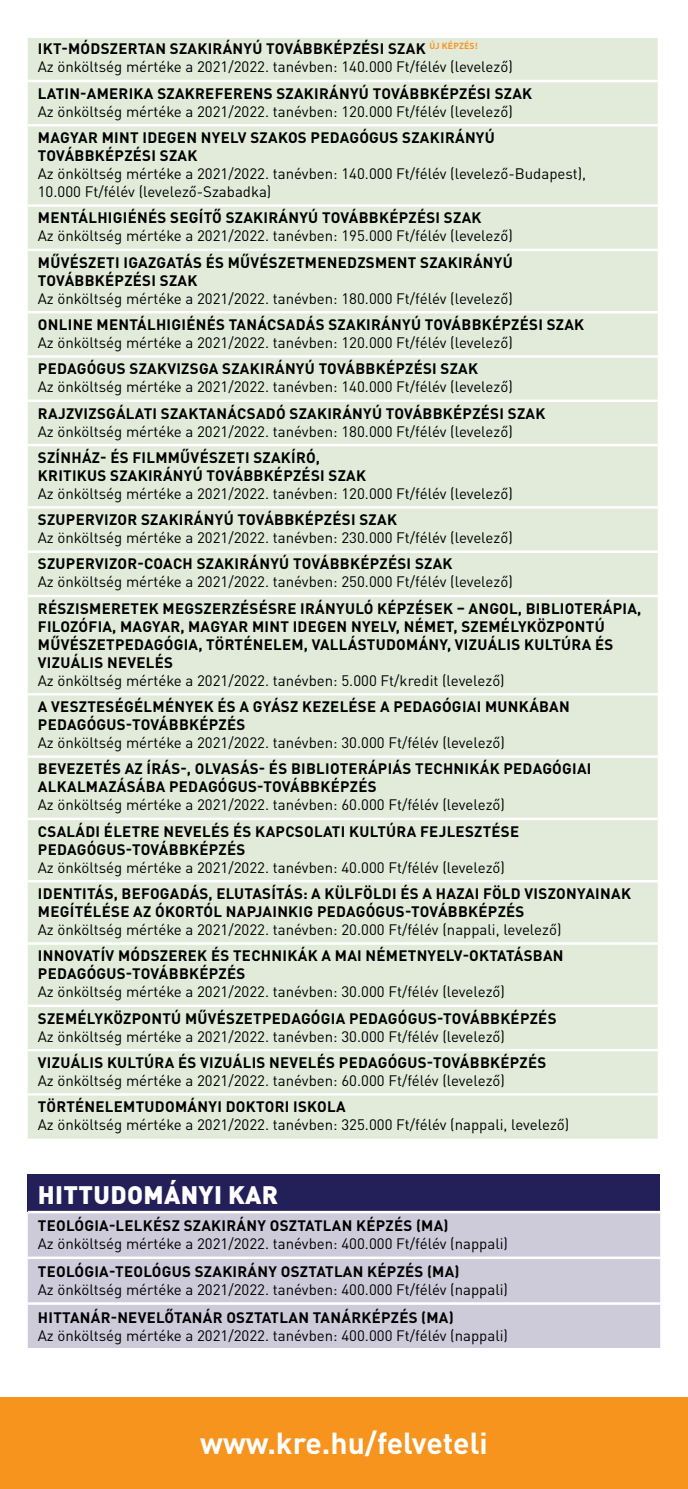
<style>
.page{position:relative;width:688px;height:1489px;background:#fff}
.page>*{position:absolute;margin:0;border:0;box-sizing:border-box;transform-origin:0 0}
.t1{font:700 30px "DIN Pro";color:#fff}
.t2{font:900 25px "DINCE";letter-spacing:.015em;color:#fff}
.t3{font:15px/18px "DIN Pro";color:#000}
.t4{font:700 15px/18px "DIN Pro";letter-spacing:.02em;color:#000}
.s1{font-weight:700}
</style>
<div class="page">
<div style="left:0;top:1397px;width:687px;height:91px;background:#f7941e"></div>
<div style="left:28px;top:38px;width:629px;height:1100px;background:#e2eada"></div>
<hr style="left:28px;top:80px;width:629px;height:2px;background:#fff">
<hr style="left:28px;top:124px;width:629px;height:2px;background:#fff">
<hr style="left:28px;top:204px;width:629px;height:3px;background:#fff">
<hr style="left:28px;top:249px;width:629px;height:2px;background:#fff">
<hr style="left:28px;top:311px;width:629px;height:2px;background:#fff">
<hr style="left:28px;top:355px;width:629px;height:3px;background:#fff">
<hr style="left:28px;top:399px;width:629px;height:3px;background:#fff">
<hr style="left:28px;top:444px;width:629px;height:2px;background:#fff">
<hr style="left:28px;top:506px;width:629px;height:2px;background:#fff">
<hr style="left:28px;top:550px;width:629px;height:3px;background:#fff">
<hr style="left:28px;top:594px;width:629px;height:3px;background:#fff">
<hr style="left:28px;top:693px;width:629px;height:2px;background:#fff">
<hr style="left:28px;top:755px;width:629px;height:2px;background:#fff">
<hr style="left:28px;top:817px;width:629px;height:3px;background:#fff">
<hr style="left:28px;top:879px;width:629px;height:3px;background:#fff">
<hr style="left:28px;top:942px;width:629px;height:2px;background:#fff">
<hr style="left:28px;top:1004px;width:629px;height:3px;background:#fff">
<hr style="left:28px;top:1048px;width:629px;height:3px;background:#fff">
<hr style="left:28px;top:1093px;width:629px;height:2px;background:#fff">
<div style="left:28px;top:1174px;width:632px;height:37px;background:#231f59"></div>
<div style="left:28px;top:1213px;width:632px;height:134px;background:#cdcada"></div>
<hr style="left:28px;top:1210px;width:632px;height:3px;background:#fff">
<hr style="left:28px;top:1256px;width:632px;height:2px;background:#fff">
<hr style="left:28px;top:1302px;width:632px;height:2px;background:#fff">
<p class="t3" style="left:38px;top:39px;width:476px"><span class="s1">IKT-MÓDSZERTAN SZAKIRÁNYÚ TOVÁBBKÉPZÉSI SZAK</span> <sup>ÚJ</sup> <sup>KÉPZÉS!<br></sup>Az önköltség mértéke a 2021/2022. tanévben: 140.000 Ft/félév (levelező)</p>
<p class="t4" style="left:38px;top:83px;width:495px">LATIN-AMERIKA SZAKREFERENS SZAKIRÁNYÚ TOVÁBBKÉPZÉSI SZAK</p>
<p class="t3" style="left:38px;top:101px;width:476px">Az önköltség mértéke a 2021/2022. tanévben: 120.000 Ft/félév (levelező)</p>
<p class="t4" style="left:38px;top:127px;width:458px">MAGYAR MINT IDEGEN NYELV SZAKOS PEDAGÓGUS SZAKIRÁNYÚ<br>TOVÁBBKÉPZÉSI SZAK</p>
<p class="t3" style="left:38px;top:163px;width:549px">Az önköltség mértéke a 2021/2022. tanévben: 140.000 Ft/félév (levelező-Budapest),<br>10.000 Ft/félév (levelező-Szabadka)</p>
<p class="t4" style="left:38px;top:207px;width:445px">MENTÁLHIGIÉNÉS SEGÍTŐ SZAKIRÁNYÚ TOVÁBBKÉPZÉSI SZAK</p>
<p class="t3" style="left:38px;top:225px;width:476px">Az önköltség mértéke a 2021/2022. tanévben: 195.000 Ft/félév (levelező)</p>
<p class="t4" style="left:38px;top:251px;width:476px">MŰVÉSZETI IGAZGATÁS ÉS MŰVÉSZETMENEDZSMENT SZAKIRÁNYÚ<br>TOVÁBBKÉPZÉSI SZAK</p>
<p class="t3" style="left:38px;top:288px;width:476px">Az önköltség mértéke a 2021/2022. tanévben: 180.000 Ft/félév (levelező)</p>
<p class="t4" style="left:38px;top:314px;width:547px">ONLINE MENTÁLHIGIÉNÉS TANÁCSADÁS SZAKIRÁNYÚ TOVÁBBKÉPZÉSI SZAK</p>
<p class="t3" style="left:38px;top:332px;width:476px">Az önköltség mértéke a 2021/2022. tanévben: 120.000 Ft/félév (levelező)</p>
<p class="t4" style="left:38px;top:358px;width:441px">PEDAGÓGUS SZAKVIZSGA SZAKIRÁNYÚ TOVÁBBKÉPZÉSI SZAK</p>
<p class="t3" style="left:38px;top:376px;width:476px">Az önköltség mértéke a 2021/2022. tanévben: 140.000 Ft/félév (levelező)</p>
<p class="t4" style="left:38px;top:402px;width:509px">RAJZVIZSGÁLATI SZAKTANÁCSADÓ SZAKIRÁNYÚ TOVÁBBKÉPZÉSI SZAK</p>
<p class="t3" style="left:38px;top:420px;width:476px">Az önköltség mértéke a 2021/2022. tanévben: 180.000 Ft/félév (levelező)</p>
<p class="t4" style="left:38px;top:446px;width:329px">SZÍNHÁZ- ÉS FILMMŰVÉSZETI SZAKÍRÓ,<br>KRITIKUS SZAKIRÁNYÚ TOVÁBBKÉPZÉSI SZAK</p>
<p class="t3" style="left:38px;top:483px;width:476px">Az önköltség mértéke a 2021/2022. tanévben: 120.000 Ft/félév (levelező)</p>
<p class="t4" style="left:38px;top:509px;width:360px">SZUPERVIZOR SZAKIRÁNYÚ TOVÁBBKÉPZÉSI SZAK</p>
<p class="t3" style="left:38px;top:527px;width:476px">Az önköltség mértéke a 2021/2022. tanévben: 230.000 Ft/félév (levelező)</p>
<p class="t4" style="left:38px;top:553px;width:416px">SZUPERVIZOR-COACH SZAKIRÁNYÚ TOVÁBBKÉPZÉSI SZAK</p>
<p class="t3" style="left:38px;top:571px;width:476px">Az önköltség mértéke a 2021/2022. tanévben: 250.000 Ft/félév (levelező)</p>
<p class="t4" style="left:38px;top:597px;width:604px">RÉSZISMERETEK MEGSZERZÉSÉSRE IRÁNYULÓ KÉPZÉSEK – ANGOL, BIBLIOTERÁPIA, FILOZÓFIA, MAGYAR, MAGYAR MINT IDEGEN NYELV, NÉMET, SZEMÉLYKÖZPONTÚ MŰVÉSZETPEDAGÓGIA, TÖRTÉNELEM, VALLÁSTUDOMÁNY, VIZUÁLIS KULTÚRA ÉS VIZUÁLIS NEVELÉS</p>
<p class="t3" style="left:38px;top:669px;width:468px">Az önköltség mértéke a 2021/2022. tanévben: 5.000 Ft/kredit (levelező)</p>
<p class="t4" style="left:38px;top:695px;width:533px">A VESZTESÉGÉLMÉNYEK ÉS A GYÁSZ KEZELÉSE A PEDAGÓGIAI MUNKÁBAN<br>PEDAGÓGUS-TOVÁBBKÉPZÉS</p>
<p class="t3" style="left:38px;top:732px;width:468px">Az önköltség mértéke a 2021/2022. tanévben: 30.000 Ft/félév (levelező)</p>
<p class="t4" style="left:38px;top:758px;width:555px">BEVEZETÉS AZ ÍRÁS-, OLVASÁS- ÉS BIBLIOTERÁPIÁS TECHNIKÁK PEDAGÓGIAI<br>ALKALMAZÁSÁBA PEDAGÓGUS-TOVÁBBKÉPZÉS</p>
<p class="t3" style="left:38px;top:794px;width:468px">Az önköltség mértéke a 2021/2022. tanévben: 60.000 Ft/félév (levelező)</p>
<p class="t4" style="left:38px;top:820px;width:482px">CSALÁDI ÉLETRE NEVELÉS ÉS KAPCSOLATI KULTÚRA FEJLESZTÉSE<br>PEDAGÓGUS-TOVÁBBKÉPZÉS</p>
<p class="t3" style="left:38px;top:856px;width:468px">Az önköltség mértéke a 2021/2022. tanévben: 40.000 Ft/félév (levelező)</p>
<p class="t4" style="left:38px;top:882px;width:594px">IDENTITÁS, BEFOGADÁS, ELUTASÍTÁS: A KÜLFÖLDI ÉS A HAZAI FÖLD VISZONYAINAK<br>MEGÍTÉLÉSE AZ ÓKORTÓL NAPJAINKIG PEDAGÓGUS-TOVÁBBKÉPZÉS</p>
<p class="t3" style="left:38px;top:919px;width:525px">Az önköltség mértéke a 2021/2022. tanévben: 20.000 Ft/félév (nappali, levelező)</p>
<p class="t4" style="left:38px;top:944px;width:527px">INNOVATÍV MÓDSZEREK ÉS TECHNIKÁK A MAI NÉMETNYELV-OKTATÁSBAN<br>PEDAGÓGUS-TOVÁBBKÉPZÉS</p>
<p class="t3" style="left:38px;top:981px;width:468px">Az önköltség mértéke a 2021/2022. tanévben: 30.000 Ft/félév (levelező)</p>
<p class="t4" style="left:38px;top:1007px;width:520px">SZEMÉLYKÖZPONTÚ MŰVÉSZETPEDAGÓGIA PEDAGÓGUS-TOVÁBBKÉPZÉS</p>
<p class="t3" style="left:38px;top:1025px;width:468px">Az önköltség mértéke a 2021/2022. tanévben: 30.000 Ft/félév (levelező)</p>
<p class="t4" style="left:38px;top:1051px;width:510px">VIZUÁLIS KULTÚRA ÉS VIZUÁLIS NEVELÉS PEDAGÓGUS-TOVÁBBKÉPZÉS</p>
<p class="t3" style="left:38px;top:1069px;width:468px">Az önköltség mértéke a 2021/2022. tanévben: 60.000 Ft/félév (levelező)</p>
<p class="t4" style="left:38px;top:1095px;width:309px">TÖRTÉNELEMTUDOMÁNYI DOKTORI ISKOLA</p>
<p class="t3" style="left:38px;top:1114px;width:533px">Az önköltség mértéke a 2021/2022. tanévben: 325.000 Ft/félév (nappali, levelező)</p>
<h2 class="t2" style="left:38px;top:1177px;width:242px">HITTUDOMÁNYI KAR</h2>
<p class="t4" style="left:38px;top:1214px;width:412px">TEOLÓGIA-LELKÉSZ SZAKIRÁNY OSZTATLAN KÉPZÉS (MA)</p>
<p class="t3" style="left:38px;top:1233px;width:471px">Az önköltség mértéke a 2021/2022. tanévben: 400.000 Ft/félév (nappali)</p>
<p class="t4" style="left:38px;top:1260px;width:423px">TEOLÓGIA-TEOLÓGUS SZAKIRÁNY OSZTATLAN KÉPZÉS (MA)</p>
<p class="t3" style="left:38px;top:1278px;width:471px">Az önköltség mértéke a 2021/2022. tanévben: 400.000 Ft/félév (nappali)</p>
<p class="t4" style="left:38px;top:1306px;width:417px">HITTANÁR-NEVELŐTANÁR OSZTATLAN TANÁRKÉPZÉS (MA)</p>
<p class="t3" style="left:38px;top:1324px;width:471px">Az önköltség mértéke a 2021/2022. tanévben: 400.000 Ft/félév (nappali)</p>
<h1 class="t1" style="left:200px;top:1417px;width:289px">www.kre.hu/felveteli</h1>
</div>
